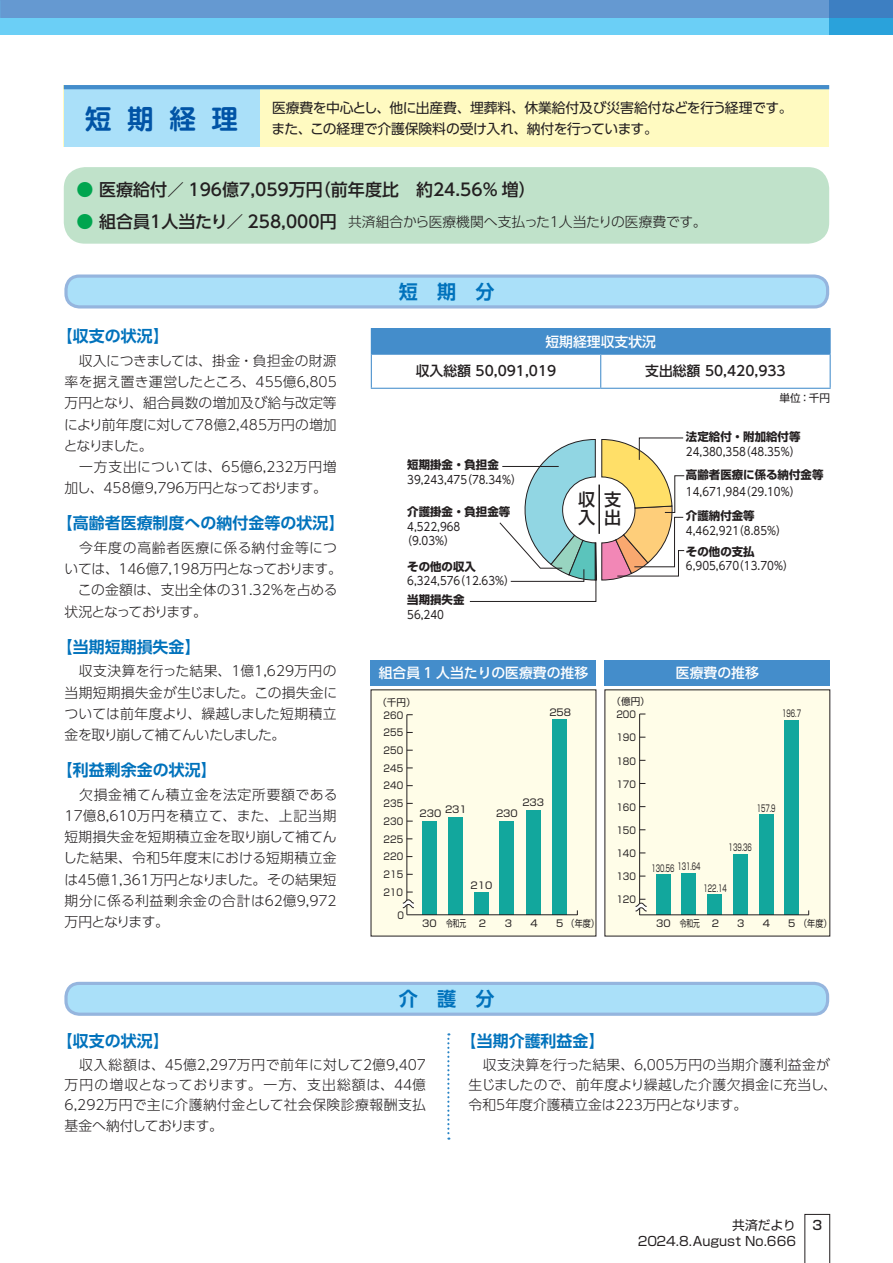
<style>
.page{position:relative;width:893px;height:1263px;background:#fff}
.page>*{position:absolute;margin:0;border:0;box-sizing:border-box;transform-origin:0 0}
.t1{font:700 26.55px "UD Shin M Go Pro De";color:#0154a6}
.t2{font:700 19.2px "UD Shin Go Pro De";color:#0072bc}
.t3{font:500 17.25px/17.2px "Shin Go Pro";color:#231f20}
.t4{font:500 16.95px "UD Shin Go Pro";color:#231f20}
.t5{font:700 15.9px "UD Shin Go Pro De";color:#0072bc}
.t6{font:300 13.8px/21.3px "UD Shin Go Pro";color:#231f20}
.t7{font:13.8px/21.3px "UD Shin Go Pro";letter-spacing:-.02em;color:#231f20}
.t8{font:500 13.8px "UD Shin Go Pro";color:#fff}
.t9{font:500 13.8px "UD Shin Go Pro";color:#231f20}
.t10{font:12.75px/15.9px "Shin Go Pro";color:#231f20;text-align:right}
.t11{font:500 12.75px "Shin Go Pro";color:#231f20}
.t12{font:11.4px/13.8px "UD Shin Go Pro";color:#231f20;text-align:center;scale:.9 1}
.t13{font:700 11.4px "Shin Go Pro";color:#231f20}
.t14{font:10.65px "UD Shin Go Pro";color:#231f20}
.t15{font:9.6px/17.7px "Shin Go Pro";color:#231f20;scale:.9 1}
.t16{font:9.6px "Shin Go Pro";color:#231f20}
.t17{font:9.6px "Shin Go Pro";color:#231f20;scale:.6 1}
.t18{font:9.6px "Shin Go Pro";color:#231f20;scale:.7 1}
.s1{color:#00a54f}
.s2{font-weight:500;font-size:16.95px;color:#00a54f}
.s3{font-weight:500;font-size:16.95px}
</style>
<div class="page">
<div style="left:0;top:0;width:893px;height:34px;background:#6bcff6"></div>
<div style="left:0;top:0;width:893px;height:17px;background:#6599d1"></div>
<div style="left:829px;top:17px;width:64px;height:17px;background:#2aa2db"></div>
<div style="left:829px;top:0;width:64px;height:17px;background:#3d7fc2"></div>
<div style="left:371px;top:690px;width:225px;height:246px;background:#fffde8"></div>
<div style="left:552px;top:719px;width:15px;height:196px;background:#12a79d"></div>
<div style="left:422px;top:821px;width:15px;height:94px;background:#12a79d"></div>
<div style="left:499px;top:821px;width:15px;height:94px;background:#12a79d"></div>
<div style="left:526px;top:810px;width:15px;height:105px;background:#12a79d"></div>
<div style="left:474px;top:892px;width:15px;height:23px;background:#12a79d"></div>
<div style="left:448px;top:817px;width:15px;height:98px;background:#12a79d"></div>
<hr style="left:407px;top:914px;width:170px;height:1px;background:#231f20">
<hr style="left:407px;top:715px;width:1px;height:200px;background:#231f20">
<svg style="left:402px;top:899px;width:12px;height:9px"></svg>
<div style="left:605px;top:690px;width:225px;height:246px;background:#fffde8"></div>
<div style="left:733px;top:854px;width:15px;height:61px;background:#12a79d"></div>
<div style="left:759px;top:814px;width:15px;height:101px;background:#12a79d"></div>
<div style="left:784px;top:721px;width:15px;height:194px;background:#12a79d"></div>
<div style="left:656px;top:875px;width:14px;height:40px;background:#12a79d"></div>
<div style="left:681px;top:873px;width:15px;height:42px;background:#12a79d"></div>
<div style="left:707px;top:895px;width:15px;height:20px;background:#12a79d"></div>
<hr style="left:639px;top:914px;width:170px;height:1px;background:#231f20">
<hr style="left:639px;top:714px;width:1px;height:201px;background:#231f20">
<svg style="left:635px;top:899px;width:12px;height:12px"></svg>
<svg style="left:447px;top:1033px;width:2px;height:107px"></svg>
<svg style="left:469px;top:437px;width:216px;height:165px"></svg>
<div style="left:371px;top:329px;width:459px;height:25px;background:#448dcb"></div>
<hr style="left:371px;top:328px;width:230px;height:1px;background:#448dcb">
<hr style="left:601px;top:328px;width:229px;height:1px;background:#448dcb">
<svg style="left:830px;top:329px;width:1px;height:25px"></svg>
<hr style="left:371px;top:354px;width:230px;height:1px;background:#448dcb">
<hr style="left:371px;top:355px;width:1px;height:33px;background:#448dcb">
<hr style="left:601px;top:354px;width:229px;height:1px;background:#448dcb">
<hr style="left:600px;top:355px;width:1px;height:33px;background:#448dcb">
<hr style="left:830px;top:355px;width:1px;height:33px;background:#448dcb">
<hr style="left:371px;top:388px;width:230px;height:1px;background:#448dcb">
<hr style="left:601px;top:388px;width:229px;height:1px;background:#448dcb">
<div style="left:605px;top:660px;width:225px;height:25px;background:#448dcb"></div>
<div style="left:371px;top:660px;width:225px;height:25px;background:#448dcb"></div>
<div style="left:66px;top:276px;width:762px;height:31px;background:#aae0f9;border-radius:13px"></div>
<div style="left:64px;top:274px;width:765px;height:34px;border:3px solid #95b5de;border-radius:13px"></div>
<div style="left:66px;top:983px;width:762px;height:31px;background:#aae0f9;border-radius:13px"></div>
<div style="left:64px;top:982px;width:765px;height:34px;border:3px solid #95b5de;border-radius:13px"></div>
<div style="left:64px;top:85px;width:765px;height:62px;background:#fffac1"></div>
<div style="left:64px;top:85px;width:195px;height:62px;background:#aae0f9"></div>
<hr style="left:64px;top:85px;width:765px;height:4px;background:#448dcb">
<div style="left:64px;top:167px;width:765px;height:77px;background:#c0e2ca;border-radius:21px"></div>
<svg style="left:804px;top:1214px;width:26px;height:49px"></svg>
<h1 class="t1" style="left:85px;top:97px;width:155px">短期経理</h1>
<p class="t7" style="left:272px;top:97px;width:523px">医療費を中心とし、他に出産費、埋葬料、休業給付及び災害給付などを行う経理です。また、この経理で介護保険料の受け入れ、納付を行っています。</p>
<p class="t4" style="left:77px;top:176px;width:461px"><span class="s1">●</span> 医療給付／ 196億7,059万円（前年度比　約24.56% 増）</p>
<p class="t6" style="left:77px;top:210px;width:632px"><span class="s2">●</span> <span class="s3">組合員1人当たり／ 258,000円</span> 共済組合から医療機関へ支払った1人当たりの医療費です。</p>
<p class="t5" style="left:57px;top:323px;width:114px">【収支の状況】</p>
<p class="t6" style="left:64px;top:349px;width:274px">　収入につきましては、掛金・負担金の財源率を据え置き運営したところ、455億6,805万円となり、組合員数の増加及び給与改定等により前年度に対して78億2,485万円の増加となりました。<br>　一方支出については、65億6,232万円増加し、458億9,796万円となっております。</p>
<p class="t5" style="left:57px;top:510px;width:289px">【高齢者医療制度への納付金等の状況】</p>
<p class="t6" style="left:65px;top:537px;width:279px">　今年度の高齢者医療に係る納付金等については、１46億7,198万円となっております。　この金額は、支出全体の31.32％を占める状況となっております。</p>
<p class="t5" style="left:57px;top:634px;width:146px">【当期短期損失金】</p>
<p class="t6" style="left:65px;top:660px;width:274px;text-align:justify">　収支決算を行った結果、1億1,629万円の当期短期損失金が生じました。この損失金については前年度より、繰越しました短期積立金を取り崩して補てんいたしました。</p>
<p class="t5" style="left:57px;top:757px;width:162px">【利益剰余金の状況】</p>
<p class="t6" style="left:63px;top:783px;width:276px;text-align:justify">　欠損金補てん積立金を法定所要額である17億8,610万円を積立て、また、上記当期短期損失金を短期積立金を取り崩して補てんした結果、令和5年度末における短期積立金は45億1,361万円となりました。その結果短期分に係る利益剰余金の合計は62億9,972万円となります。</p>
<h2 class="t2" style="left:399px;top:276px;width:97px">短　期　分</h2>
<p class="t8" style="left:545px;top:330px;width:112px">短期経理収支状況</p>
<p class="t9" style="left:416px;top:360px;width:142px">収入総額 50,091,019</p>
<p class="t9" style="left:645px;top:360px;width:142px">支出総額 50,420,933</p>
<p class="t14" style="left:779px;top:390px;width:52px">単位：千円</p>
<p class="t13" style="left:407px;top:456px;width:93px">短期掛金・負担金</p>
<p class="t12" style="left:407px;top:472px;width:128px">39,243,475（78.34％）</p>
<p class="t13" style="left:407px;top:503px;width:105px">介護掛金・負担金等</p>
<p class="t12" style="left:402px;top:519px;width:67px">4,522,968（9.03％）</p>
<p class="t13" style="left:407px;top:557px;width:70px">その他の収入</p>
<p class="t12" style="left:407px;top:574px;width:121px">6,324,576（12.63％）</p>
<p class="t13" style="left:407px;top:591px;width:59px">当期損失金</p>
<p class="t12" style="left:407px;top:607px;width:42px">56,240</p>
<p class="t3" style="left:578px;top:489px;width:18px">収入</p>
<p class="t3" style="left:604px;top:489px;width:18px">支出</p>
<p class="t13" style="left:686px;top:428px;width:116px">法定給付・附加給付等</p>
<p class="t12" style="left:686px;top:444px;width:128px">24,380,358（48.35％）</p>
<p class="t13" style="left:686px;top:465px;width:139px">高齢者医療に係る納付金等</p>
<p class="t12" style="left:686px;top:484px;width:128px">14,671,984（29.10％）</p>
<p class="t13" style="left:686px;top:507px;width:70px">介護納付金等</p>
<p class="t12" style="left:686px;top:523px;width:113px">4,462,921（8.85％）</p>
<p class="t13" style="left:686px;top:542px;width:70px">その他の支払</p>
<p class="t12" style="left:686px;top:559px;width:121px">6,905,670（13.70％）</p>
<p class="t8" style="left:379px;top:661px;width:211px">組合員 1 人当たりの医療費の推移</p>
<p class="t8" style="left:676px;top:661px;width:84px">医療費の推移</p>
<p class="t16" style="left:377px;top:694px;width:40px">（千円）</p>
<p class="t15" style="left:384px;top:705px;width:23px;text-align:justify">260<br>255<br>250<br>245</p>
<p class="t15" style="left:384px;top:776px;width:23px">240<br>235</p>
<p class="t15" style="left:384px;top:811px;width:23px">230</p>
<p class="t15" style="left:384px;top:829px;width:23px">225</p>
<p class="t15" style="left:384px;top:846px;width:23px">220</p>
<p class="t15" style="left:384px;top:864px;width:23px">215</p>
<p class="t15" style="left:383px;top:882px;width:23px">210</p>
<p class="t16" style="left:549px;top:704px;width:23px">258</p>
<p class="t16" style="left:522px;top:795px;width:23px">233</p>
<p class="t16" style="left:445px;top:801px;width:23px">231</p>
<p class="t16" style="left:419px;top:805px;width:23px">230</p>
<p class="t16" style="left:496px;top:805px;width:23px">230</p>
<p class="t16" style="left:470px;top:878px;width:23px">210</p>
<p class="t16" style="left:612px;top:693px;width:40px">（億円）</p>
<p class="t15" style="left:616px;top:705px;width:23px">200</p>
<p class="t15" style="left:616px;top:728px;width:23px">190</p>
<p class="t15" style="left:616px;top:751px;width:23px">180</p>
<p class="t15" style="left:616px;top:774px;width:23px">170</p>
<p class="t15" style="left:616px;top:797px;width:23px">160</p>
<p class="t15" style="left:616px;top:820px;width:23px">150</p>
<p class="t15" style="left:616px;top:843px;width:23px">140</p>
<p class="t15" style="left:616px;top:866px;width:23px">130</p>
<p class="t15" style="left:616px;top:889px;width:23px">120</p>
<p class="t17" style="left:757px;top:800px;width:33px">157.9</p>
<p class="t17" style="left:651px;top:859px;width:84px">130.56 131.64</p>
<p class="t17" style="left:729px;top:839px;width:40px">139.36</p>
<p class="t17" style="left:704px;top:880px;width:40px">122.14</p>
<p class="t17" style="left:782px;top:706px;width:33px">196.7</p>
<p class="t15" style="left:397px;top:906px;width:9px">0</p>
<p class="t16" style="left:422px;top:916px;width:46px">30 令和元</p>
<p class="t16" style="left:479px;top:916px;width:9px">2</p>
<p class="t16" style="left:505px;top:916px;width:9px">3</p>
<p class="t16" style="left:530px;top:916px;width:9px">4</p>
<p class="t16" style="left:556px;top:916px;width:45px">5 （年度）</p>
<p class="t16" style="left:656px;top:916px;width:16px">30</p>
<p class="t16" style="left:788px;top:915px;width:45px">5 （年度）</p>
<p class="t18" style="left:680px;top:916px;width:30px">令和元</p>
<p class="t16" style="left:712px;top:916px;width:9px">2</p>
<p class="t16" style="left:737px;top:915px;width:9px">3</p>
<p class="t16" style="left:763px;top:915px;width:9px">4</p>
<h2 class="t2" style="left:399px;top:983px;width:97px">介　護　分</h2>
<p class="t5" style="left:57px;top:1028px;width:114px">【収支の状況】</p>
<p class="t6" style="left:65px;top:1054px;width:363px;line-height:20.2px;text-align:justify">　収入総額は、45億2,297万円で前年に対して2億9,407万円の増収となっております。一方、支出総額は、44億6,292万円で主に介護納付金として社会保険診療報酬支払基金へ納付しております。</p>
<p class="t5" style="left:461px;top:1028px;width:146px">【当期介護利益金】</p>
<p class="t6" style="left:469px;top:1054px;width:370px;line-height:20.2px">　収支決算を行った結果、6,005万円の当期介護利益金が生じましたので、前年度より繰越した介護欠損金に充当し、令和5年度介護積立金は223万円となります。</p>
<p class="t10" style="left:638px;top:1215px;width:160px">共済だより<br>2024.8.August No.666</p>
<p class="t11" style="left:812px;top:1214px;width:11px">3</p>
</div>
